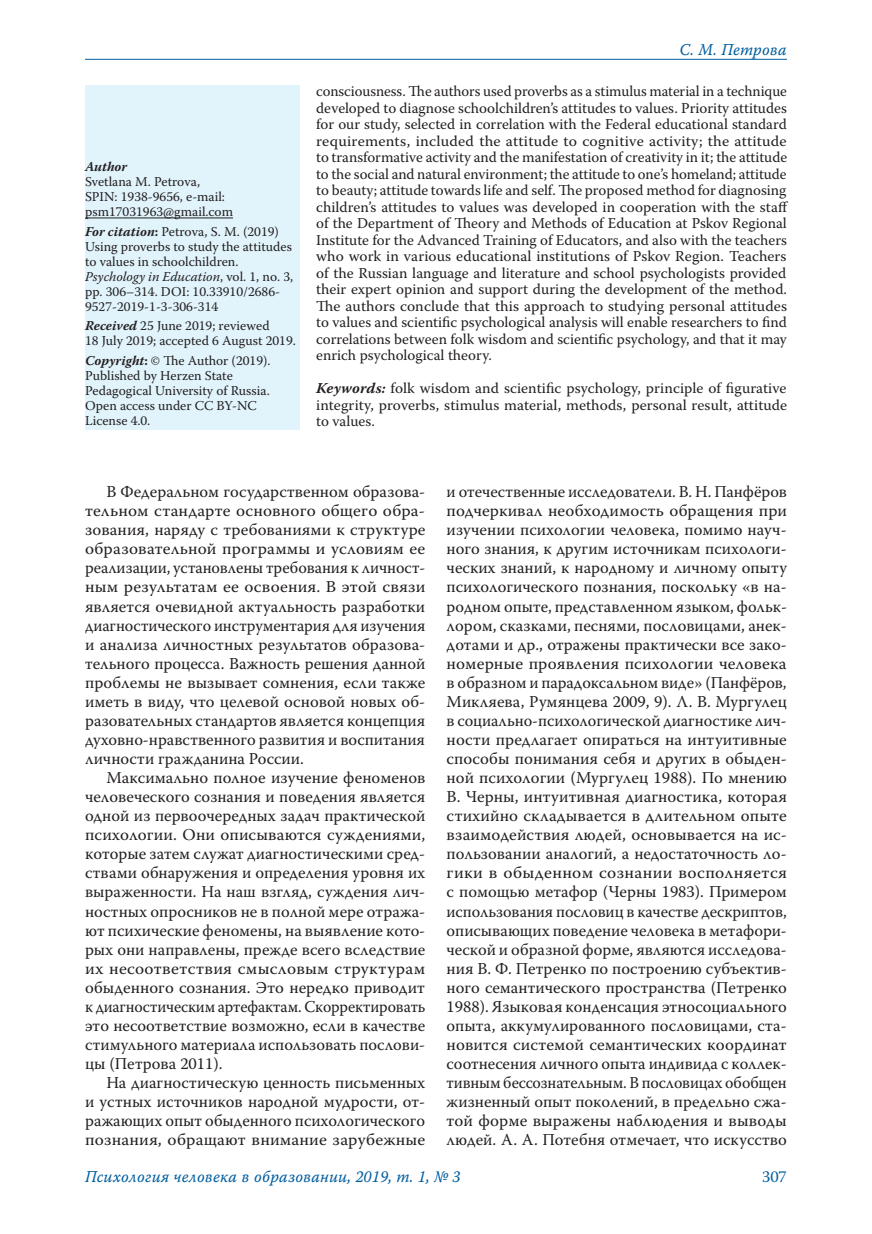
<style>
.page{position:relative;width:872px;height:1234px;background:#fff}
.page>*{position:absolute;margin:0;border:0;box-sizing:border-box;transform-origin:0 0}
.Body{font:16.5px/19px "Warnock Pro";color:#231f20;text-align:justify}
.t1{font:16.5px "Warnock Pro It Capt";letter-spacing:.01em;color:#005fa0;scale:.95 1}
.t2{font:16.5px "Warnock Pro";color:#005fa0}
.Annotation{font:15px/16.5px "Warnock Pro";letter-spacing:.005em;color:#231f20;text-align:justify}
.Affiliation_info{font:13.5px/15px "Warnock Pro";color:#231f20}
.Affiliation_info-2{font:italic 700 13.5px "Warnock Pro";color:#231f20}
.s1{font-weight:700;font-style:italic}
.s2{font-weight:700}
.s3{font-style:italic}
</style>
<div class="page">
<hr style="left:85px;top:59px;width:702px;height:1px;background:#005fa0">
<div style="left:85px;top:85px;width:214px;height:344px;background:#e1f4fc"></div>
<hr style="left:85px;top:217px;width:148px;height:1px;background:#231f20">
<p class="Affiliation_info-2" style="left:85px;top:159px;width:44px">Author</p>
<p class="Affiliation_info" style="left:85px;top:174px;width:149px">Svetlana M. Petrova,<br>SPIN: 1938-9656, e-mail: psm17031963@gmail.com</p>
<p class="Affiliation_info" style="left:85px;top:223px;width:210px"><span class="s1">For citation</span><span class="s2">:</span> Petrova, S. M. (2019)<br>Using proverbs to study the attitudes to values in schoolchildren.<br><span class="s3">Psychology in Education</span>, vol. 1, no. 3, pp. 306–314. DOI: 10.33910/2686- 9527-2019-1-3-306-314</p>
<p class="Affiliation_info" style="left:85px;top:318px;width:212px"><span class="s1">Received</span> 25 June 2019; reviewed<br>18 July 2019; accepted 6 August 2019.</p>
<p class="Affiliation_info" style="left:85px;top:352px;width:187px"><span class="s1">Copyright</span><span class="s2">:</span> © The Author (2019).<br>Published by Herzen State<br>Pedagogical University of Russia.<br>Open access under CC BY-NC<br>License 4.0.</p>
<p class="t1" style="left:679px;top:39px;width:115px">С. М. Петрова</p>
<p class="Annotation" style="left:316px;top:83px;width:473px">consciousness. The authors used proverbs as a stimulus material in a technique developed to diagnose schoolchildren’s attitudes to values. Priority attitudes for our study, selected in correlation with the Federal educational standard requirements, included the attitude to cognitive activity; the attitude to transformative activity and the manifestation of creativity in it; the attitude to the social and natural environment; the attitude to one’s homeland; attitude to beauty; attitude towards life and self. The proposed method for diagnosing children’s attitudes to values was developed in cooperation with the staff of the Department of Theory and Methods of Education at Pskov Regional Institute for the Advanced Training of Educators, and also with the teachers who work in various educational institutions of Pskov Region. Teachers of the Russian language and literature and school psychologists provided their expert opinion and support during the development of the method.<br>The authors conclude that this approach to studying personal attitudes to values and scientific psychological analysis will enable researchers to find correlations between folk wisdom and scientific psychology, and that it may enrich psychological theory.</p>
<p class="Annotation" style="left:316px;top:380px;width:472px"><span class="s1">Keywords:</span> folk wisdom and scientific psychology, principle of figurative integrity, proverbs, stimulus material, methods, personal result, attitude to values.</p>
<p class="Body" style="left:85px;top:482px;width:342px;text-indent:21px">В Федеральном государственном образова&shy;тельном стандарте основного общего обра&shy;зования, наряду с требованиями к структуре образовательной программы и условиям ее реализации, установлены требования к личност&shy;ным результатам ее освоения. В этой связи является очевидной актуальность разработки диагностического инструментария для изучения и анализа личностных результатов образова&shy;тельного процесса. Важность решения данной проблемы не вызывает сомнения, если также иметь в виду, что целевой основой новых об&shy;разовательных стандартов является концепция духовно-нравственного развития и воспитания личности гражданина России.</p>
<p class="Body" style="left:85px;top:767px;width:342px;text-indent:21px">Максимально полное изучение феноменов человеческого сознания и поведения является одной из первоочередных задач практической психологии. Они описываются суждениями, которые затем служат диагностическими сред&shy;ствами обнаружения и определения уровня их выраженности. На наш взгляд, суждения лич&shy;ностных опросников не в полной мере отража&shy;ют психические феномены, на выявление кото&shy;рых они направлены, прежде всего вследствие их несоответствия смысловым структурам обыденного сознания. Это нередко приводит к диагностическим артефактам. Скорректировать это несоответствие возможно, если в качестве стимульного материала использовать послови&shy;цы (Петрова 2011).</p>
<p class="Body" style="left:85px;top:1072px;width:342px;text-indent:21px">На диагностическую ценность письменных и устных источников народной мудрости, от&shy;ражающих опыт обыденного психологического познания, обращают внимание зарубежные</p>
<p class="Body" style="left:446px;top:482px;width:342px">и отечественные исследователи. В. Н. Панфёров подчеркивал необходимость обращения при изучении психологии человека, помимо науч&shy;ного знания, к другим источникам психологи&shy;ческих знаний, к народному и личному опыту психологического познания, поскольку «в на&shy;родном опыте, представленном языком, фольк&shy;лором, сказками, песнями, пословицами, анек&shy;дотами и др., отражены практически все зако&shy;номерные проявления психологии человека в образном и парадоксальном виде» (Панфёров, Микляева, Румянцева 2009, 9). Л. В. Мургулец в социально-психологической диагностике лич&shy;ности предлагает опираться на интуитивные способы понимания себя и других в обыден&shy;ной психологии (Мургулец 1988). По мнению В. Черны, интуитивная диагностика, которая стихийно складывается в длительном опыте взаимодействия людей, основывается на ис&shy;пользовании аналогий, а недостаточность ло&shy;гики в обыденном сознании восполняется с помощью метафор (Черны 1983). Примером использования пословиц в качестве дескриптов, описывающих поведение человека в метафори&shy;ческой и образной форме, являются исследова&shy;ния В. Ф. Петренко по построению субъектив&shy;ного семантического пространства (Петренко 1988). Языковая конденсация этносоциального опыта, аккумулированного пословицами, ста&shy;новится системой семантических координат соотнесения личного опыта индивида с коллек&shy;тивным бессознательным. В пословицах обобщен жизненный опыт поколений, в предельно сжа&shy;той форме выражены наблюдения и выводы людей. А. А. Потебня отмечает, что искусство</p>
<p class="t1" style="left:85px;top:1166px;width:397px">Психология человека в образовании, 2019, т. 1, № 3</p>
<p class="t2" style="left:762px;top:1166px;width:26px">307</p>
</div>
